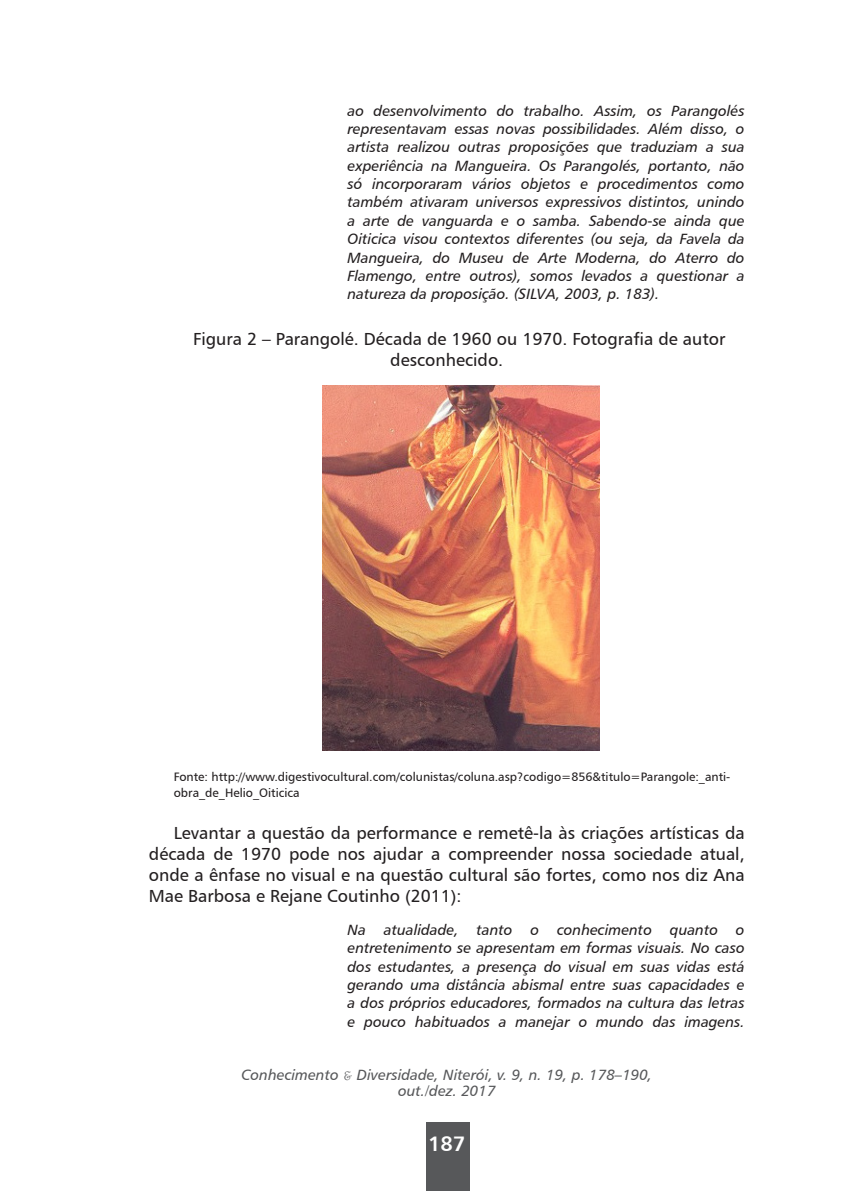
<style>
.page{position:relative;width:844px;height:1191px;background:#fff}
.page>*{position:absolute;margin:0;border:0;box-sizing:border-box;transform-origin:0 0}
.t1{font:21px "Humanist 777 BT Bold B";color:#fff}
.t2{font:17.5px/21px "Humanist 777 BT Roman B";color:#231f20}
.t3{font:14.88px/18.4px "Humanist 777 BT Italic B";color:#231f20;text-align:justify}
.t4{font:14.88px/16.6px "Humanist 777 BT Italic B";color:#57585a;text-align:center}
.t5{font:12.25px/15.8px "Humanist 777 BT Roman B";color:#231f20}
.s1{font-family:"French Script"}
</style>
<div class="page">
<div style="left:426px;top:1122px;width:43px;height:69px;background:#57585a"></div>
<img style="left:322px;top:385px;width:277px;height:365px">
<p class="t3" style="left:347px;top:101px;width:398px">ao desenvolvimento do trabalho. Assim, os Parangolés representavam essas novas possibilidades. Além disso, o artista realizou outras proposições que traduziam a sua experiência na Mangueira. Os Parangolés, portanto, não só incorporaram vários objetos e procedimentos como também ativaram universos expressivos distintos, unindo a arte de vanguarda e o samba. Sabendo-se ainda que Oiticica visou contextos diferentes (ou seja, da Favela da Mangueira, do Museu de Arte Moderna, do Aterro do Flamengo, entre outros), somos levados a questionar a natureza da proposição. (SILVA, 2003, p. 183).</p>
<p class="t2" style="left:390px;top:328px;width:336px;text-indent:-197px">Figura 2 – Parangolé. Década de 1960 ou 1970. Fotografia de autor desconhecido.</p>
<p class="t5" style="left:174px;top:768px;width:558px">Fonte: http://www.digestivocultural.com/colunistas/coluna.asp?codigo=856&amp;titulo=Parangole:_anti&shy;obra_de_Helio_Oiticica</p>
<p class="t2" style="left:149px;top:821px;width:597px;text-align:justify;text-indent:25px">Levantar a questão da performance e remetê-la às criações artísticas da década de 1970 pode nos ajudar a compreender nossa sociedade atual, onde a ênfase no visual e na questão cultural são fortes, como nos diz Ana Mae Barbosa e Rejane Coutinho (2011):</p>
<p class="t3" style="left:347px;top:920px;width:398px">Na atualidade, tanto o conhecimento quanto o entretenimento se apresentam em formas visuais. No caso dos estudantes, a presença do visual em suas vidas está gerando uma distância abismal entre suas capacidades e a dos próprios educadores, formados na cultura das letras e pouco habituados a manejar o mundo das imagens.</p>
<p class="t4" style="left:241px;top:1065px;width:412px">Conhecimento <span class="s1">&amp;</span> Diversidade, Niterói, v. 9, n. 19, p. 178–190, out./dez. 2017</p>
<h1 class="t1" style="left:428px;top:1130px;width:39px">187</h1>
</div>
